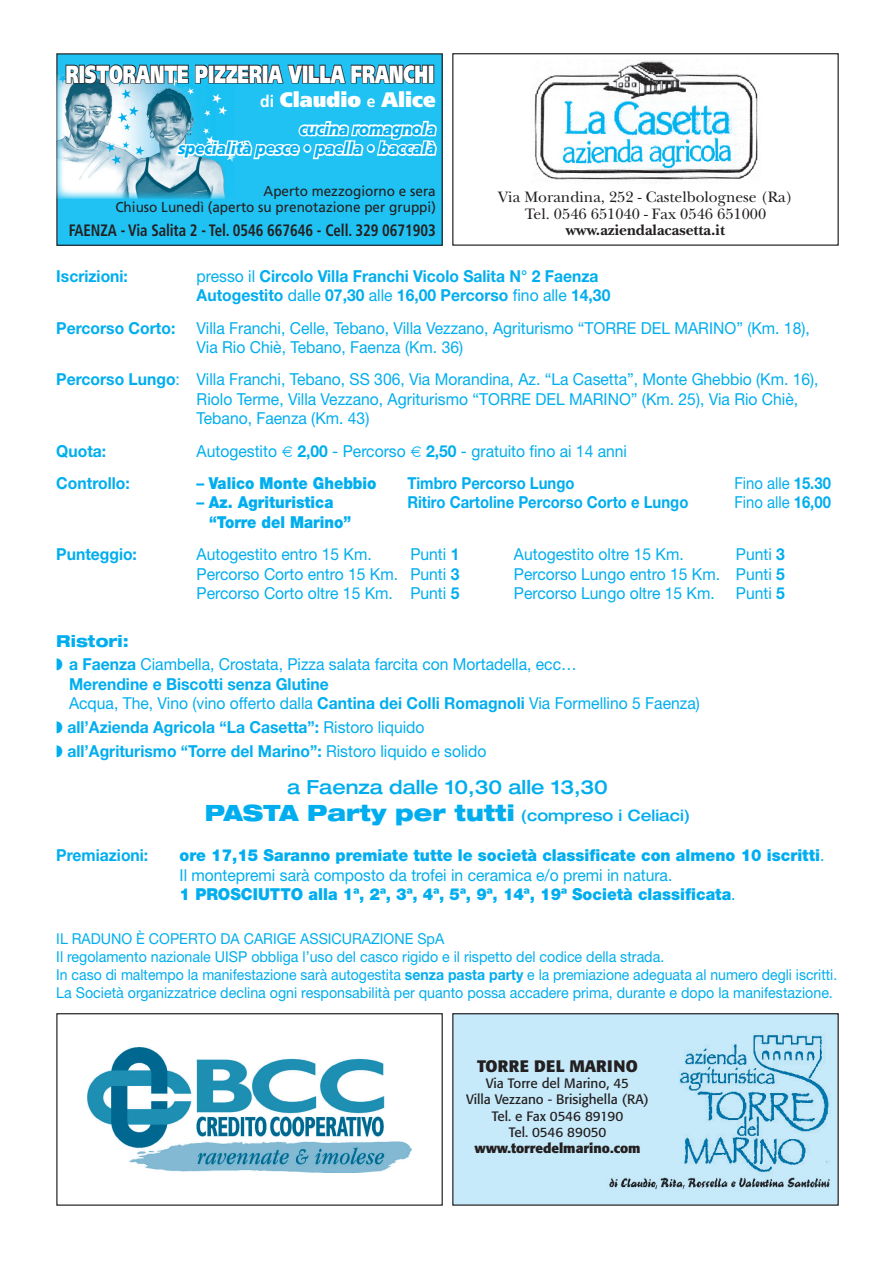
<style>
.page{position:relative;width:893px;height:1263px;background:#fff}
.page>*{position:absolute;margin:0;border:0;box-sizing:border-box;transform-origin:0 0}
.t1{font:900 24.75px "Frutiger";color:#fff;scale:.68 1}
.t2{font:900 expanded 22.5px "Helvetica Neue";color:#00aeef;scale:.95 1}
.t3{font:900 21px "Frutiger";color:#fff;scale:.95 1}
.t4{font:500 expanded 19.5px "Helvetica Neue";color:#00aeef;scale:.95 1}
.t5{font:16.5px/19.5px "Helvetica Neue";color:#00aeef;scale:.95 1}
.t6{font:700 16.5px/19.5px "Helvetica Neue";color:#00aeef;scale:.95 1}
.t7{font:900 16.5px/19.5px "Helvetica Neue";color:#00aeef;scale:.95 1}
.t8{font:700 16.5px "Helvetica Neue";color:#00aeef;scale:.9 1}
.t9{font:900 16.5px "Helvetica Neue";color:#00aeef;scale:.9 1}
.t10{font:700 condensed 16.5px "Frutiger";letter-spacing:-.005em;color:#231f20;scale:.9 1}
.t11{font:italic 900 16.5px/19.5px "Frutiger";color:#00aeef;text-align:right;scale:.9 1}
.t12{font:16.5px "Helvetica Neue";color:#00aeef;scale:.9 1}
.t13{font:700 16.5px "Formata";letter-spacing:.02em;color:#231f20}
.t14{font:15.75px/16.5px "New Baskerville";color:#231f20;text-align:center}
.t15{font:700 15.75px "New Baskerville";color:#231f20}
.t16{font:15px/18px "Helvetica Neue";color:#00aeef;scale:.95 1}
.t17{font:14.25px/15.8px "Frutiger";color:#231f20;text-align:right;scale:.95 1}
.t18{font:13.5px/16.2px "Formata";color:#231f20;text-align:center}
.t19{font:700 13.5px "Formata";color:#231f20}
.s1{font-weight:700;font-size:16.5px}
.s2{font-weight:400}
.s3{font-weight:700}
.s4{font-weight:800;font-stretch:expanded}
.s5{font-weight:500;font-size:15.75px}
</style>
<div class="page">
<div style="left:57px;top:54px;width:385px;height:191px;background:#1fc2f3"></div>
<div style="left:56px;top:1013px;width:387px;height:193px;border:1px solid #231f20"></div>
<img style="left:87px;top:1047px;width:324px;height:126px">
<img style="left:534px;top:60px;width:224px;height:120px">
<div style="left:452px;top:53px;width:387px;height:193px;border:1px solid #231f20"></div>
<img style="left:56px;top:75px;width:177px;height:123px">
<svg style="left:65px;top:53px;width:364px;height:42px"></svg>
<div style="left:428px;top:65px;width:6px;height:18px;border:2px solid #231f20"></div>
<svg style="left:174px;top:119px;width:263px;height:42px"></svg>
<div style="left:453px;top:1014px;width:385px;height:191px;background:#c6eafa"></div>
<div style="left:452px;top:1013px;width:387px;height:193px;border:1px solid #231f20"></div>
<img style="left:609px;top:1035px;width:221px;height:155px">
<h1 class="t1" style="left:66px;top:59px;width:544px">RISTORANTE PIZZERIA VILLA FRANCHI</h1>
<p class="t3" style="left:260px;top:87px;width:186px"><span class="s1">di</span> Claudio <span class="s1">e</span> Alice</p>
<p class="t11" style="left:178px;top:119px;width:288px">cucina romagnola<br>specialità pesce • paella • baccalà</p>
<p class="t17" style="left:115px;top:183px;width:339px">Aperto mezzogiorno e sera<br>Chiuso Lunedì (aperto su prenotazione per gruppi)</p>
<p class="t10" style="left:69px;top:220px;width:409px">FAENZA - Via Salita 2 - Tel. 0546 667646 - Cell. 329 0671903</p>
<p class="t14" style="left:498px;top:189px;width:296px">Via Morandina, 252 - Castelbolognese (Ra)<br>Tel. 0546 651040 - Fax 0546 651000</p>
<p class="t15" style="left:566px;top:221px;width:161px">www.aziendalacasetta.it</p>
<p class="t6" style="left:56px;top:266px;width:77px">Iscrizioni:</p>
<p class="t6" style="left:197px;top:266px;width:437px"><span class="s2">presso il</span> Circolo Villa Franchi Vicolo Salita N° 2 Faenza<br>Autogestito <span class="s2">dalle</span> 07,30 <span class="s2">alle</span> 16,00 Percorso <span class="s2">fino alle</span> 14,30</p>
<p class="t6" style="left:56px;top:318px;width:127px">Percorso Corto:</p>
<p class="t5" style="left:197px;top:318px;width:647px">Villa Franchi, Celle, Tebano, Villa Vezzano, Agriturismo “TORRE DEL MARINO” (Km. 18),<br>Via Rio Chiè, Tebano, Faenza (Km. 36)</p>
<p class="t5" style="left:197px;top:369px;width:656px;text-indent:-140px"><span class="s3">Percorso Lungo</span>: Villa Franchi, Tebano, SS 306, Via Morandina, Az. “La Casetta”, Monte Ghebbio (Km. 16),<br>Riolo Terme, Villa Vezzano, Agriturismo “TORRE DEL MARINO” (Km. 25), Via Rio Chiè,<br>Tebano, Faenza (Km. 43)</p>
<p class="t6" style="left:56px;top:441px;width:54px">Quota:</p>
<p class="t5" style="left:197px;top:441px;width:455px">Autogestito <span class="s3">2,00</span> - Percorso <span class="s3">2,50</span> - gratuito fino ai 14 anni</p>
<p class="t6" style="left:56px;top:473px;width:79px">Controllo:</p>
<p class="t9" style="left:197px;top:473px;width:201px"><span class="s3">–</span> Valico Monte Ghebbio</p>
<p class="t8" style="left:407px;top:473px;width:187px">Timbro Percorso Lungo</p>
<p class="t12" style="left:734px;top:473px;width:109px">Fino alle <span class="s3">15.30</span></p>
<p class="t9" style="left:197px;top:493px;width:153px"><span class="s3">–</span> Az. Agrituristica</p>
<p class="t8" style="left:407px;top:492px;width:314px">Ritiro Cartoline Percorso Corto e Lungo</p>
<p class="t12" style="left:734px;top:493px;width:109px">Fino alle <span class="s3">16,00</span></p>
<p class="t9" style="left:209px;top:512px;width:160px">“Torre del Marino”</p>
<p class="t6" style="left:56px;top:544px;width:86px">Punteggio:</p>
<p class="t5" style="left:197px;top:544px;width:186px">Autogestito entro 15 Km.</p>
<p class="t5" style="left:410px;top:544px;width:53px">Punti <span class="s3">1</span></p>
<p class="t5" style="left:514px;top:544px;width:180px">Autogestito oltre 15 Km.</p>
<p class="t5" style="left:736px;top:544px;width:53px">Punti <span class="s3">3</span></p>
<p class="t5" style="left:197px;top:564px;width:278px">Percorso Corto entro 15 Km. Punti <span class="s3">3</span></p>
<p class="t5" style="left:514px;top:564px;width:287px">Percorso Lungo entro 15 Km. Punti <span class="s3">5</span></p>
<p class="t5" style="left:197px;top:583px;width:278px">Percorso Corto oltre 15 Km. Punti <span class="s3">5</span></p>
<p class="t5" style="left:514px;top:583px;width:213px">Percorso Lungo oltre 15 Km.</p>
<p class="t5" style="left:736px;top:583px;width:53px">Punti <span class="s3">5</span></p>
<p class="t5" style="left:69px;top:629px;width:536px;line-height:23.7px;text-indent:-13px"><span class="s4">Ristori:<br></span><span class="s3">a Faenza</span> Ciambella, Crostata, Pizza salata farcita con Mortadella, ecc…</p>
<p class="t6" style="left:69px;top:674px;width:665px">Merendine e Biscotti senza Glutine<br><span class="s2">Acqua, The, Vino (vino offerto dalla</span> Cantina dei Colli Romagnoli <span class="s2">Via Formellino 5 Faenza)</span></p>
<p class="t6" style="left:68px;top:715px;width:442px;line-height:23.7px">all’Azienda Agricola “La Casetta”: <span class="s2">Ristoro liquido </span>all’Agriturismo “Torre del Marino”: <span class="s2">Ristoro liquido e solido</span></p>
<p class="t4" style="left:287px;top:775px;width:339px">a Faenza dalle 10,30 alle 13,30</p>
<h2 class="t2" style="left:205px;top:799px;width:512px">PASTA Party per tutti <span class="s5">(compreso i Celiaci)</span></h2>
<p class="t6" style="left:56px;top:845px;width:98px">Premiazioni:</p>
<p class="t7" style="left:180px;top:845px;width:680px">ore 17,15 Saranno premiate tutte le società classificate con almeno 10 iscritti<span class="s2">.<br>Il montepremi sarà composto da trofei in ceramica e/o premi in natura.<br></span>1 PROSCIUTTO alla 1ª, 2ª, 3ª, 4ª, 5ª, 9ª, 14ª, 19ª Società classificata<span class="s2">.</span></p>
<p class="t16" style="left:56px;top:929px;width:823px">IL RADUNO È COPERTO DA CARIGE ASSICURAZIONE SpA<br>Il regolamento nazionale UISP obbliga l’uso del casco rigido e il rispetto del codice della strada.<br>In caso di maltempo la manifestazione sarà autogestita <span class="s3">senza pasta party</span> e la premiazione adeguata al numero degli iscritti.<br>La Società organizzatrice declina ogni responsabilità per quanto possa accadere prima, durante e dopo la manifestazione.</p>
<p class="t13" style="left:477px;top:1056px;width:162px">TORRE DEL MARINO</p>
<p class="t18" style="left:466px;top:1075px;width:184px">Via Torre del Marino, 45<br>Villa Vezzano - Brisighella (RA)<br>Tel. e Fax 0546 89190<br>Tel. 0546 89050</p>
<p class="t19" style="left:474px;top:1140px;width:168px">www.torredelmarino.com</p>
</div>
